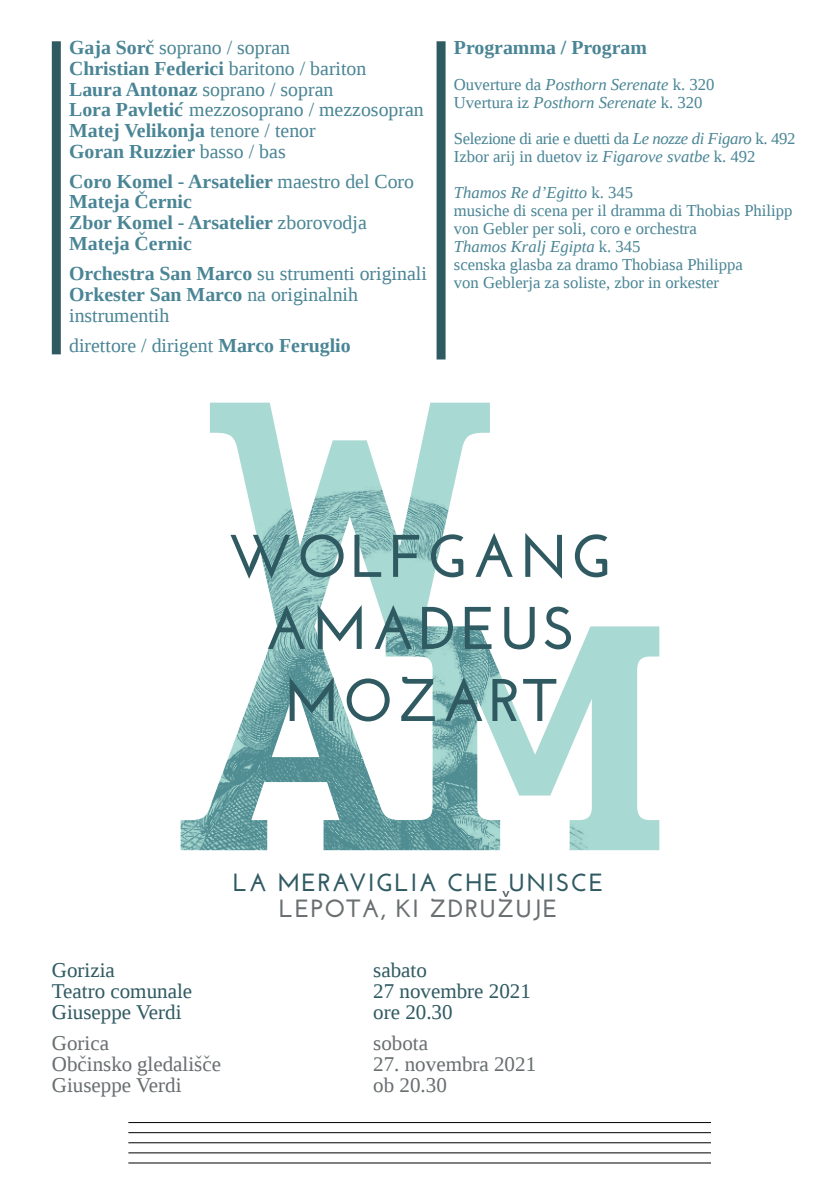
<style>
.page{position:relative;width:840px;height:1191px;background:#fff}
.page>*{position:absolute;margin:0;border:0;box-sizing:border-box;transform-origin:0 0}
.t1{font:700 60px/72px "Josefin Sans";letter-spacing:.05em;color:#305a62;text-align:center}
.t2{font:700 24.8px "Josefin Sans";letter-spacing:.05em;color:#305a62}
.t3{font:700 24.8px "Josefin Sans";letter-spacing:.05em;color:#696e70}
.t4{font:21px/21px "Tinos";color:#696e70}
.t5{font:21px/21px "Tinos";color:#305a62}
.t6{font:19.8px/20.6px "Tinos";color:#4a8595}
.t7{font:700 19.8px/20.6px "Tinos";color:#4a8595}
.t8{font:19.8px/41.4px "Times LT Std";color:#4a8595}
.t9{font:18.6px "Times LT Std";color:#696e70}
.t10{font:16.6px/18px "Tinos";color:#4a8595}
.t11{font:16.6px/18px "Tinos";letter-spacing:-.02em;color:#4a8595}
.t12{font:italic 16.6px/18px "Tinos";color:#4a8595}
.s1{font-weight:700}
.s2{font-weight:400}
.s3{font-style:normal}
.s4{font-style:italic}
</style>
<div class="page">
<hr style="left:128px;top:1122px;width:582px;height:1px;background:#000">
<hr style="left:128px;top:1132px;width:582px;height:1px;background:#000">
<hr style="left:128px;top:1142px;width:582px;height:1px;background:#000">
<hr style="left:128px;top:1152px;width:582px;height:1px;background:#000">
<hr style="left:128px;top:1162px;width:582px;height:1px;background:#000">
<svg style="left:210px;top:403px;width:449px;height:447px"></svg>
<img style="left:180px;top:464px;width:407px;height:386px">
<svg style="left:502px;top:891px;width:7px;height:6px"></svg>
<div style="left:436px;top:41px;width:9px;height:318px;background:#305a62"></div>
<div style="left:52px;top:41px;width:9px;height:313px;background:#305a62"></div>
<p class="t8" style="left:147px;top:25px;width:8px">ˇ</p>
<p class="t6" style="left:69px;top:38px;width:356px"><span class="s1">Gaja Sorc</span> soprano / sopran<br><span class="s1">Christian Federici</span> baritono / bariton<br><span class="s1">Laura Antonaz</span> soprano / sopran<br><span class="s1">Lora Pavletic´</span> mezzosoprano / mezzosopran<br><span class="s1">Matej Velikonja</span> tenore / tenor<br><span class="s1">Goran Ruzzier</span> basso / bas</p>
<p class="t7" style="left:69px;top:171px;width:346px">Coro Komel - Arsatelier <span class="s2">maestro del Coro<br></span>Mateja Cernic<br>Zbor Komel - Arsatelier <span class="s2">zborovodja<br></span>Mateja Cernic</p>
<p class="t6" style="left:69px;top:264px;width:359px"><span class="s1">Orchestra San Marco</span> su strumenti originali<br><span class="s1">Orkester San Marco</span> na originalnih instrumentih</p>
<p class="t6" style="left:69px;top:336px;width:283px">direttore / dirigent <span class="s1">Marco Feruglio</span></p>
<p class="t8" style="left:139px;top:176px;width:8px">ˇ ˇ</p>
<p class="t7" style="left:453px;top:37px;width:194px">Programma / Program</p>
<p class="t12" style="left:453px;top:76px;width:262px"><span class="s3">Ouverture da</span> Posthorn Serenate <span class="s3">k. 320<br>Uvertura iz</span> Posthorn Serenate <span class="s3">k. 320</span></p>
<p class="t11" style="left:453px;top:130px;width:343px">Selezione di arie e duetti da <span class="s4">Le nozze di Figaro</span> k. 492<br>Izbor arij in duetov iz <span class="s4">Figarove svatbe</span> k. 492</p>
<p class="t10" style="left:453px;top:184px;width:340px"><span class="s4">Thamos Re d’Egitto</span> k. 345<br>musiche di scena per il dramma di Thobias Philipp von Gebler per soli, coro e orchestra<br><span class="s4">Thamos Kralj Egipta</span> k. 345<br>scenska glasba za dramo Thobiasa Philippa<br>von Geblerja za soliste, zbor in orkester</p>
<h1 class="t1" style="left:227px;top:520px;width:387px">WOLFGANG<br>AMADEUS<br>MOZART</h1>
<p class="t2" style="left:232px;top:867px;width:372px">LA MERAVIGLIA CHE UNISCE</p>
<p class="t3" style="left:278px;top:893px;width:280px">LEPOTA, KI ZDRUZUJE</p>
<p class="t5" style="left:52px;top:960px;width:142px">Gorizia<br>Teatro comunale<br>Giuseppe Verdi</p>
<p class="t4" style="left:52px;top:1032px;width:171px">Gorica<br>Obcinsko gledalisce<br>Giuseppe Verdi</p>
<p class="t9" style="left:80px;top:1051px;width:8px">ˇ</p>
<p class="t9" style="left:196px;top:1051px;width:16px">ˇ ˇ</p>
<p class="t5" style="left:373px;top:960px;width:159px">sabato<br>27 novembre 2021 ore 20.30</p>
<p class="t4" style="left:373px;top:1032px;width:56px">sobota</p>
<p class="t4" style="left:373px;top:1053px;width:164px">27. novembra 2021 ob 20.30</p>
</div>
